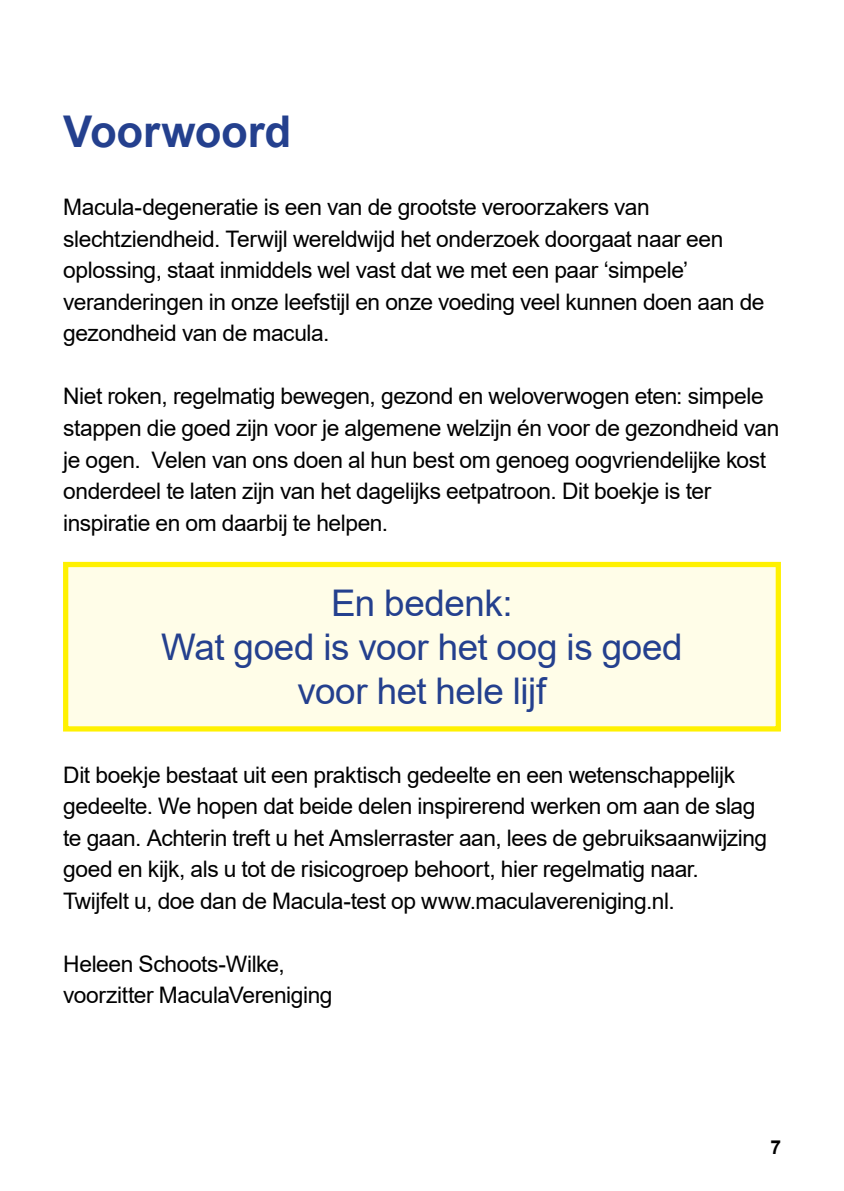
<style>
.page{position:relative;width:844px;height:1191px;background:#fff}
.page>*{position:absolute;margin:0;border:0;box-sizing:border-box;transform-origin:0 0}
.t1{font:700 43.75px "Arial";letter-spacing:-.005em;color:#24408e}
.t2{font:36.75px/44.1px "Arial";letter-spacing:-.01em;color:#24408e;text-align:center}
.t3{font:22.75px/31.5px "Arial";letter-spacing:-.02em;color:#000}
.t4{font:700 19.25px "Arial";color:#000}
</style>
<div class="page">
<div style="left:63px;top:562px;width:717px;height:169px;background:#fffde8;border:5px solid #fff100"></div>
<h1 class="t1" style="left:63px;top:116px;width:229px">Voorwoord</h1>
<p class="t3" style="left:63px;top:194px;width:702px">Macula-degeneratie is een van de grootste veroorzakers van slechtziendheid. Terwijl wereldwijd het onderzoek doorgaat naar een oplossing, staat inmiddels wel vast dat we met een paar ‘simpele’ veranderingen in onze leefstijl en onze voeding veel kunnen doen aan de gezondheid van de macula.</p>
<p class="t3" style="left:63px;top:383px;width:717px">Niet roken, regelmatig bewegen, gezond en weloverwogen eten: simpele stappen die goed zijn voor je algemene welzijn én voor de gezondheid van je ogen. Velen van ons doen al hun best om genoeg oogvriendelijke kost onderdeel te laten zijn van het dagelijks eetpatroon. Dit boekje is ter inspiratie en om daarbij te helpen.</p>
<h2 class="t2" style="left:161px;top:584px;width:523px">En bedenk:<br>Wat goed is voor het oog is goed voor het hele lijf</h2>
<p class="t3" style="left:63px;top:761px;width:705px">Dit boekje bestaat uit een praktisch gedeelte en een wetenschappelijk gedeelte. We hopen dat beide delen inspirerend werken om aan de slag te gaan. Achterin treft u het Amslerraster aan, lees de gebruiksaanwijzing goed en kijk, als u tot de risicogroep behoort, hier regelmatig naar.<br>Twijfelt u, doe dan de Macula-test op www.maculavereniging.nl.</p>
<p class="t3" style="left:63px;top:950px;width:271px">Heleen Schoots-Wilke, voorzitter MaculaVereniging</p>
<p class="t4" style="left:770px;top:1140px;width:12px">7</p>
</div>
